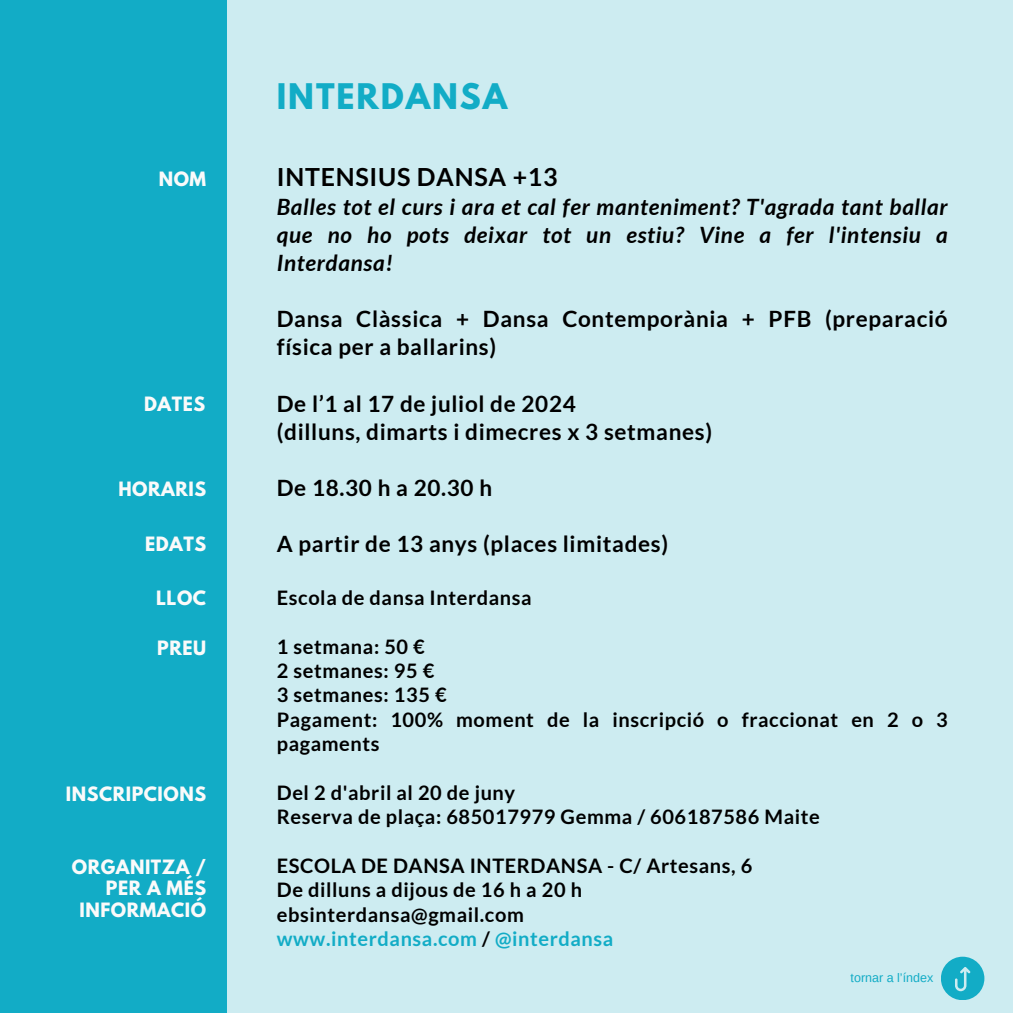
<style>
.page{position:relative;width:1013px;height:1013px;background:#fff}
.page>*{position:absolute;margin:0;border:0;box-sizing:border-box;transform-origin:0 0}
.t1{font:700 31.25px "League Spartan";letter-spacing:.06em;color:#12acc6}
.t2{font:700 25px "Lato";letter-spacing:.03em;color:#000}
.t3{font:700 22.5px/28.1px "Lato";letter-spacing:.03em;color:#000}
.t4{font:italic 700 22.5px/28.1px "Lato";letter-spacing:.03em;color:#000;text-align:justify}
.t5{font:700 20px/24.4px "Lato";letter-spacing:.03em;color:#000}
.t6{font:700 17.5px/21.5px "League Spartan";letter-spacing:.03em;color:#fafafa;text-align:right}
.t7{font:12.5px "Arimo";color:#12acc6}
.s1{color:#12acc6}
</style>
<div class="page">
<div style="left:0;top:0;width:1012px;height:1012px;background:#cdecf1"></div>
<svg style="left:941px;top:956px;width:43px;height:43px"></svg>
<div style="left:0;top:0;width:227px;height:1012px;background:#12acc6"></div>
<p class="t6" style="left:159px;top:170px;width:49px">NOM</p>
<p class="t6" style="left:144px;top:395px;width:63px">DATES</p>
<p class="t6" style="left:118px;top:480px;width:89px">HORARIS</p>
<p class="t6" style="left:145px;top:536px;width:63px">EDATS</p>
<p class="t6" style="left:156px;top:590px;width:51px">LLOC</p>
<p class="t6" style="left:157px;top:639px;width:50px">PREU</p>
<p class="t6" style="left:66px;top:785px;width:142px">INSCRIPCIONS</p>
<p class="t6" style="left:72px;top:858px;width:136px">ORGANITZA /<br>PER A MÉS<br>INFORMACIÓ</p>
<h1 class="t1" style="left:277px;top:80px;width:232px">INTERDANSA</h1>
<p class="t2" style="left:277px;top:162px;width:282px">INTENSIUS DANSA +13</p>
<p class="t4" style="left:277px;top:192px;width:672px">Balles tot el curs i ara et cal fer manteniment? T'agrada tant ballar que no ho pots deixar tot un estiu? Vine a fer l'intensiu a Interdansa!</p>
<p class="t3" style="left:277px;top:304px;width:672px">Dansa Clàssica + Dansa Contemporània + PFB (preparació física per a ballarins)</p>
<p class="t3" style="left:277px;top:389px;width:437px">De l’1 al 17 de juliol de 2024<br>(dilluns, dimarts i dimecres x 3 setmanes)</p>
<p class="t3" style="left:277px;top:473px;width:217px">De 18.30 h a 20.30 h</p>
<p class="t3" style="left:277px;top:529px;width:393px">A partir de 13 anys (places limitades)</p>
<p class="t5" style="left:277px;top:585px;width:256px">Escola de dansa Interdansa</p>
<p class="t5" style="left:277px;top:633px;width:672px">1 setmana: 50 €<br>2 setmanes: 95 €<br>3 setmanes: 135 €<br>Pagament: 100% moment de la inscripció o fraccionat en 2 o 3 pagaments</p>
<p class="t5" style="left:277px;top:780px;width:544px">Del 2 d'abril al 20 de juny<br>Reserva de plaça: 685017979 Gemma / 606187586 Maite</p>
<p class="t5" style="left:277px;top:853px;width:477px">ESCOLA DE DANSA INTERDANSA - C/ Artesans, 6<br>De dilluns a dijous de 16 h a 20 h ebsinterdansa@gmail.com<br><span class="s1">www.interdansa.com</span> / <span class="s1">@interdansa</span></p>
<p class="t7" style="left:850px;top:970px;width:84px">tornar a l’índex</p>
</div>
